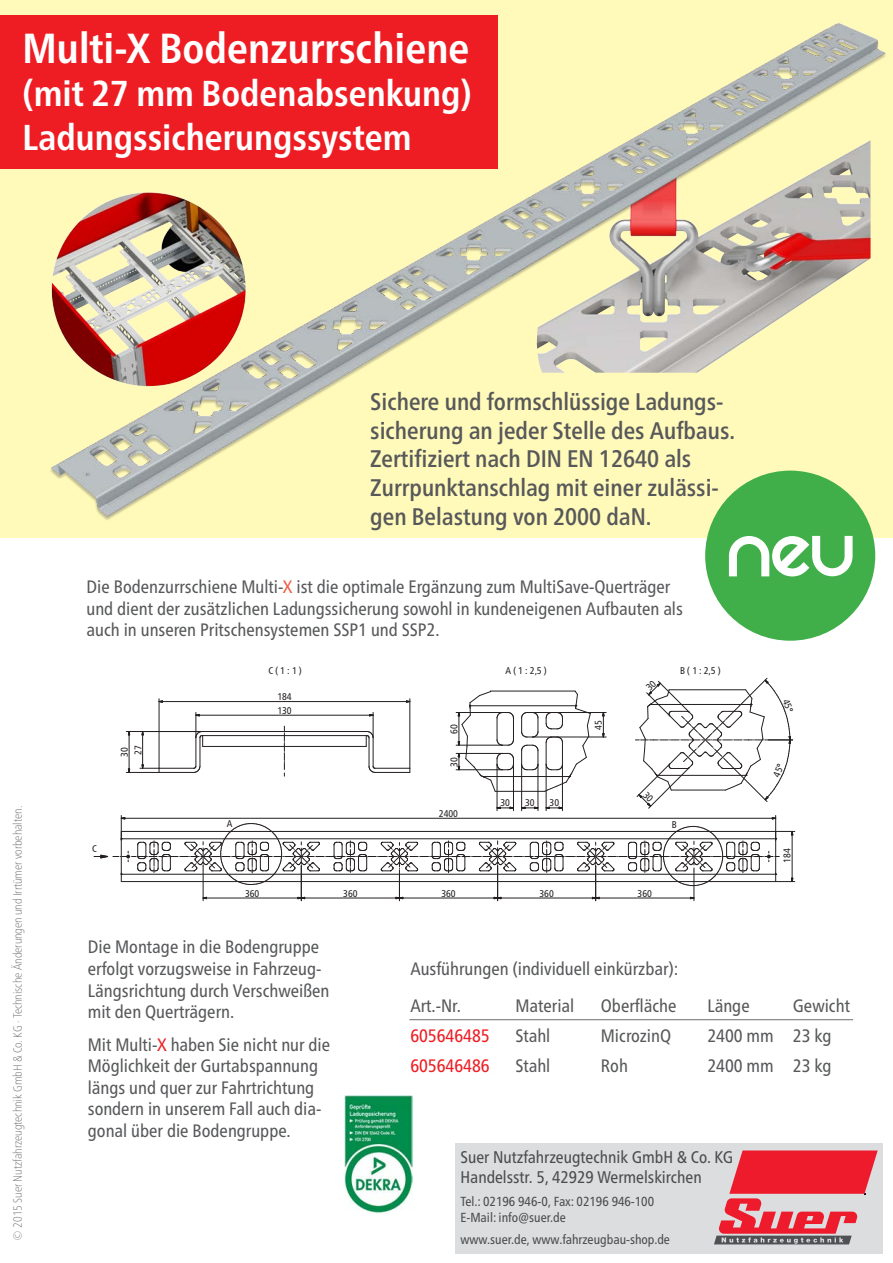
<style>
.page{position:relative;width:893px;height:1263px;background:#fff}
.page>*{position:absolute;margin:0;border:0;box-sizing:border-box;transform-origin:0 0}
.t1{font:90px "REZ";color:#fff}
.t2{font:700 condensed 42px "Frutiger Neue LTW1 G";color:#fff}
.t3{font:700 condensed 36px "Frutiger Neue LTW1 G";color:#fff}
.t4{font:500 condensed 24px/28.8px "Frutiger Neue LTW1 G";color:#57585a}
.t5{font:condensed 18px/21.6px "Frutiger Neue LTW1 G";color:#57585a}
.t6{font:condensed 18px "Frutiger Neue LTW1 G";color:#ee1d23}
.t7{font:condensed 16.8px "Frutiger Neue LTW1 G";color:#4b4c4d}
.t8{font:condensed 13.2px "Frutiger Neue LTW1 G";color:#4b4c4d}
.t9{font:100 condensed 12px "Frutiger Neue LTW1 G";color:#6c6d70}
.t10{font:condensed 9.75px/13.6px "Frutiger Neue LTW1 G";color:#231f20}
.s1{color:#f0593e}
.s2{color:#ee1d23}
</style>
<div class="page">
<div style="left:705px;top:471px;width:170px;height:170px;background:#40ae49;border-radius:50%"></div>
<div style="left:455px;top:1143px;width:427px;height:111px;background:#dcdddf"></div>
<svg style="left:714px;top:1150px;width:164px;height:94px"></svg>
<img style="left:9px;top:0;width:884px;height:535px">
<img style="left:23px;top:169px;width:260px;height:244px">
<hr style="left:491px;top:691px;width:84px;height:1px;background:#231f20">
<hr style="left:495px;top:791px;width:50px;height:1px;background:#231f20">
<hr style="left:470px;top:705px;width:106px;height:1px;background:#231f20">
<hr style="left:483px;top:776px;width:87px;height:1px;background:#231f20">
<svg style="left:521px;top:690px;width:70px;height:102px"></svg>
<hr style="left:159px;top:768px;width:35px;height:1px;background:#231f20">
<hr style="left:159px;top:772px;width:35px;height:1px;background:#231f20">
<hr style="left:375px;top:768px;width:35px;height:1px;background:#231f20">
<hr style="left:375px;top:772px;width:35px;height:1px;background:#231f20">
<hr style="left:202px;top:731px;width:165px;height:1px;background:#231f20">
<hr style="left:202px;top:735px;width:165px;height:1px;background:#231f20">
<hr style="left:203px;top:746px;width:163px;height:1px;background:#231f20">
<svg style="left:94px;top:815px;width:701px;height:86px"></svg>
<hr style="left:599px;top:898px;width:91px;height:1px;background:#231f20">
<hr style="left:694px;top:871px;width:1px;height:30px;background:#231f20">
<hr style="left:595px;top:866px;width:1px;height:35px;background:#231f20">
<svg style="left:602px;top:713px;width:2px;height:24px"></svg>
<hr style="left:532px;top:712px;width:74px;height:1px;background:#231f20">
<hr style="left:532px;top:737px;width:74px;height:1px;background:#231f20">
<svg style="left:496px;top:807px;width:17px;height:2px"></svg>
<hr style="left:513px;top:764px;width:1px;height:47px;background:#231f20">
<hr style="left:497px;top:764px;width:1px;height:47px;background:#231f20">
<svg style="left:522px;top:807px;width:16px;height:2px"></svg>
<hr style="left:538px;top:764px;width:1px;height:47px;background:#231f20">
<hr style="left:521px;top:764px;width:1px;height:47px;background:#231f20">
<svg style="left:547px;top:807px;width:15px;height:2px"></svg>
<hr style="left:562px;top:764px;width:1px;height:47px;background:#231f20">
<hr style="left:546px;top:764px;width:1px;height:47px;background:#231f20">
<hr style="left:456px;top:745px;width:46px;height:1px;background:#231f20">
<hr style="left:456px;top:712px;width:46px;height:1px;background:#231f20">
<svg style="left:458px;top:691px;width:56px;height:101px"></svg>
<hr style="left:456px;top:769px;width:46px;height:1px;background:#231f20">
<hr style="left:456px;top:753px;width:46px;height:1px;background:#231f20">
<svg style="left:284px;top:726px;width:1px;height:50px"></svg>
<hr style="left:162px;top:701px;width:244px;height:1px;background:#231f20">
<hr style="left:159px;top:699px;width:1px;height:69px;background:#231f20">
<hr style="left:410px;top:699px;width:1px;height:69px;background:#231f20">
<hr style="left:199px;top:715px;width:171px;height:1px;background:#231f20">
<svg style="left:366px;top:712px;width:10px;height:61px"></svg>
<svg style="left:194px;top:712px;width:9px;height:61px"></svg>
<hr style="left:129px;top:735px;width:1px;height:34px;background:#231f20">
<hr style="left:126px;top:772px;width:33px;height:1px;background:#231f20">
<hr style="left:126px;top:731px;width:76px;height:1px;background:#231f20">
<hr style="left:142px;top:735px;width:1px;height:30px;background:#231f20">
<svg style="left:140px;top:765px;width:20px;height:7px"></svg>
<div style="left:0;top:16px;width:497px;height:153px;background:#ee1d23"></div>
<hr style="left:409px;top:1019px;width:444px;height:1px;background:#6c6d70">
<img style="left:344px;top:1095px;width:69px;height:119px">
<svg style="left:635px;top:678px;width:159px;height:130px"></svg>
<p class="t2" style="left:22px;top:24px;width:449px">Multi-X Bodenzurrschiene</p>
<p class="t3" style="left:22px;top:73px;width:451px">(mit 27 mm Bodenabsenkung)</p>
<p class="t3" style="left:22px;top:116px;width:391px">Ladungssicherungssystem</p>
<p class="t4" style="left:370px;top:387px;width:366px">Sichere und formschlüssige Ladungs&shy;sicherung an jeder Stelle des Aufbaus.<br>Zertifiziert nach DIN EN 12640 als</p>
<p class="t4" style="left:370px;top:473px;width:350px">Zurrpunktanschlag mit einer zulässi&shy;gen Belastung von 2000 daN.</p>
<p class="t9" style="left:11px;top:1241px;width:436px;rotate:-90deg">© 2015 Suer Nutzfahrzeugtechnik GmbH &amp; Co. KG · Technische Änderungen und Irrtümer vorbehalten.</p>
<p class="t5" style="left:86px;top:576px;width:598px">Die Bodenzurrschiene Multi-<span class="s1">X</span> ist die optimale Ergänzung zum MultiSave-Querträger und dient der zusätzlichen Ladungssicherung sowohl in kundeneigenen Aufbauten als auch in unseren Pritschensystemen SSP1 und SSP2.</p>
<p class="t1" style="left:729px;top:520px;width:127px">neu</p>
<p class="t10" style="left:118px;top:757px;width:13px;rotate:-90deg">30<br>27</p>
<p class="t10" style="left:268px;top:664px;width:35px">C ( 1 : 1 )</p>
<p class="t10" style="left:506px;top:664px;width:43px">A ( 1 : 2,5 )</p>
<p class="t10" style="left:680px;top:664px;width:42px">B ( 1 : 2,5 )</p>
<p class="t10" style="left:277px;top:690px;width:16px">184<br>130</p>
<p class="t10" style="left:448px;top:734px;width:11px;rotate:-90deg">60</p>
<p class="t10" style="left:448px;top:766px;width:11px;rotate:-90deg">30</p>
<p class="t10" style="left:592px;top:730px;width:11px;rotate:-90deg">45</p>
<p class="t10" style="left:92px;top:842px;width:6px">C</p>
<p class="t10" style="left:439px;top:807px;width:21px">2400</p>
<p class="t10" style="left:500px;top:797px;width:11px">30</p>
<p class="t10" style="left:525px;top:797px;width:11px">30</p>
<p class="t10" style="left:549px;top:797px;width:11px">30</p>
<p class="t10" style="left:227px;top:817px;width:7px">A</p>
<p class="t10" style="left:672px;top:818px;width:7px">B</p>
<p class="t10" style="left:245px;top:887px;width:16px">360</p>
<p class="t10" style="left:343px;top:887px;width:16px">360</p>
<p class="t10" style="left:441px;top:887px;width:16px">360</p>
<p class="t10" style="left:539px;top:887px;width:16px">360</p>
<p class="t10" style="left:638px;top:887px;width:16px">360</p>
<p class="t10" style="left:781px;top:863px;width:16px;rotate:-90deg">184</p>
<p class="t5" style="left:88px;top:936px;width:233px">Die Montage in die Bodengruppe</p>
<p class="t5" style="left:88px;top:958px;width:235px">erfolgt vorzugsweise in Fahrzeug-</p>
<p class="t5" style="left:88px;top:979px;width:243px">Längsrichtung durch Verschweißen</p>
<p class="t5" style="left:88px;top:1001px;width:148px">mit den Querträgern.</p>
<p class="t5" style="left:88px;top:1033px;width:244px">Mit Multi-<span class="s2">X</span> haben Sie nicht nur die<br>Möglichkeit der Gurtabspannung längs und quer zur Fahrtrichtung</p>
<p class="t5" style="left:88px;top:1098px;width:235px">sondern in unserem Fall auch dia-</p>
<p class="t5" style="left:88px;top:1120px;width:204px">gonal über die Bodengruppe.</p>
<p class="t5" style="left:410px;top:958px;width:270px">Ausführungen (individuell einkürzbar):</p>
<p class="t5" style="left:410px;top:994px;width:52px">Art.-Nr.</p>
<p class="t5" style="left:515px;top:994px;width:60px">Material</p>
<p class="t5" style="left:601px;top:994px;width:77px">Oberfläche</p>
<p class="t5" style="left:707px;top:994px;width:44px">Länge</p>
<p class="t5" style="left:793px;top:994px;width:59px">Gewicht</p>
<p class="t6" style="left:410px;top:1025px;width:81px">605646485</p>
<p class="t5" style="left:515px;top:1024px;width:37px">Stahl</p>
<p class="t5" style="left:601px;top:1024px;width:72px">MicrozinQ</p>
<p class="t5" style="left:707px;top:1024px;width:126px">2400 mm 23 kg</p>
<p class="t6" style="left:410px;top:1055px;width:81px">605646486</p>
<p class="t5" style="left:515px;top:1054px;width:37px">Stahl</p>
<p class="t5" style="left:601px;top:1054px;width:29px">Roh</p>
<p class="t5" style="left:707px;top:1054px;width:126px">2400 mm 23 kg</p>
<p class="t7" style="left:460px;top:1147px;width:274px">Suer Nutzfahrzeugtechnik GmbH &amp; Co. KG</p>
<p class="t7" style="left:460px;top:1167px;width:243px">Handelsstr. 5, 42929 Wermelskirchen</p>
<p class="t8" style="left:460px;top:1193px;width:195px">Tel.: 02196 946-0, Fax: 02196 946-100</p>
<p class="t8" style="left:460px;top:1209px;width:107px">E-Mail: info@suer.de</p>
<p class="t8" style="left:460px;top:1232px;width:211px">www.suer.de, www.fahrzeugbau-shop.de</p>
</div>
